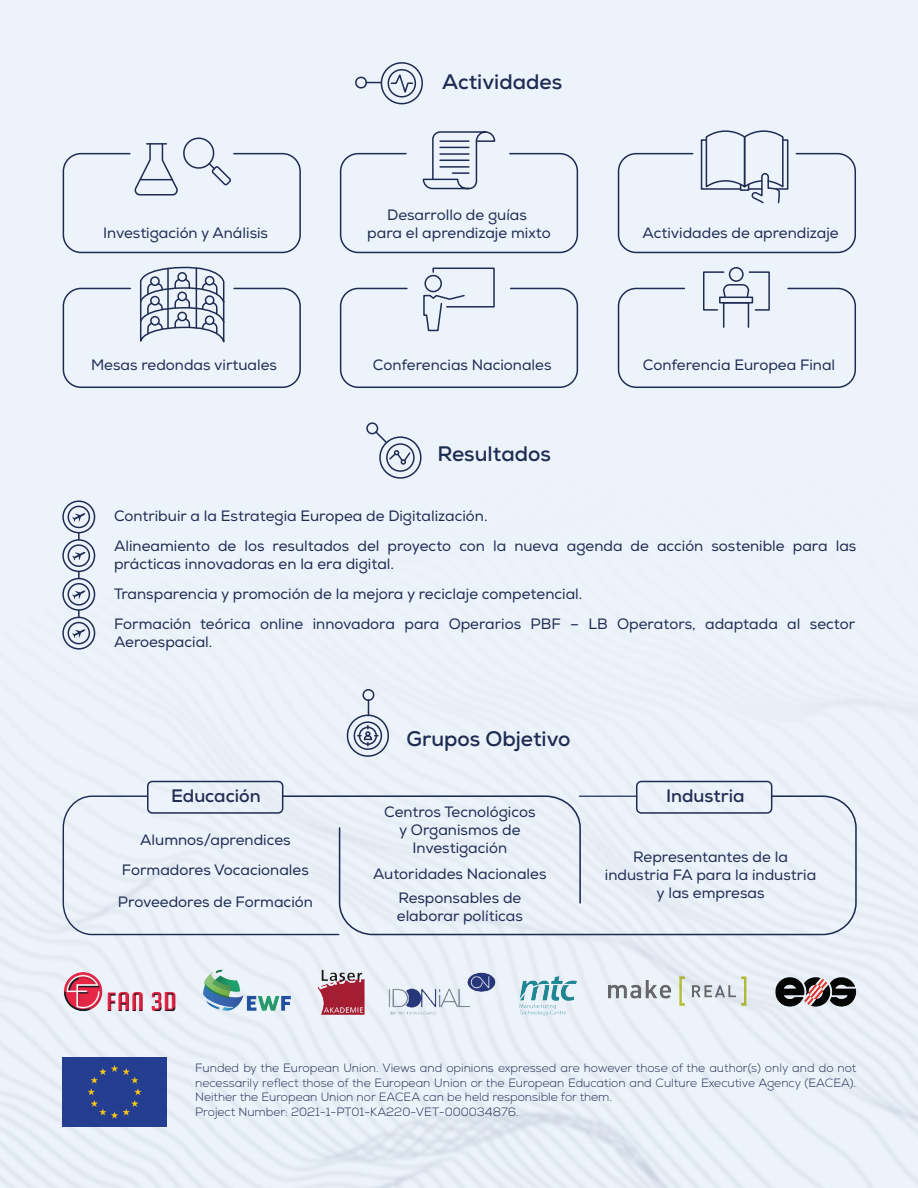
<style>
.page{position:relative;width:918px;height:1188px;background:#ecf3fa}
.page>*{position:absolute;margin:0;border:0;box-sizing:border-box;transform-origin:0 0}
.t1{font:700 21px "Nexa";color:#1e2c53}
.t2{font:700 18px "Nexa";color:#202c53}
.t3{font:15px/18px "Nexa";color:#1e2c53;text-align:center}
.t4{font:300 12px/14.4px "Nexa";color:#202c53}
</style>
<div class="page">
<div style="left:63px;top:288px;width:238px;height:100px;border:2px solid #1e2c53;border-radius:18px"></div>
<div style="left:618px;top:288px;width:238px;height:100px;border:2px solid #1e2c53;border-radius:18px"></div>
<div style="left:340px;top:288px;width:238px;height:100px;border:2px solid #1e2c53;border-radius:18px"></div>
<div style="left:63px;top:153px;width:238px;height:100px;border:2px solid #1e2c53;border-radius:18px"></div>
<div style="left:618px;top:153px;width:238px;height:100px;border:2px solid #1e2c53;border-radius:18px"></div>
<div style="left:340px;top:153px;width:238px;height:100px;border:2px solid #1e2c53;border-radius:18px"></div>
<svg style="left:132px;top:137px;width:101px;height:59px"></svg>
<svg style="left:355px;top:62px;width:68px;height:43px"></svg>
<svg style="left:422px;top:131px;width:74px;height:59px"></svg>
<svg style="left:700px;top:130px;width:89px;height:74px"></svg>
<div style="left:740px;top:184px;width:9px;height:7px;border:2px solid #1e2c53"></div>
<svg style="left:139px;top:267px;width:86px;height:76px"></svg>
<svg style="left:422px;top:267px;width:74px;height:65px"></svg>
<div style="left:729px;top:267px;width:15px;height:15px;border:2px solid #1e2c53;border-radius:50%"></div>
<div style="left:723px;top:302px;width:26px;height:26px;border:2px solid #1e2c53"></div>
<svg style="left:702px;top:271px;width:69px;height:40px"></svg>
<img style="left:0;top:345px;width:918px;height:843px">
<svg style="left:343px;top:687px;width:49px;height:71px"></svg>
<svg style="left:72px;top:513px;width:14px;height:9px"></svg>
<div style="left:68px;top:506px;width:22px;height:22px;border:2px solid #1e2c53;border-radius:50%"></div>
<div style="left:62px;top:500px;width:33px;height:33px;border:2px solid #1e2c53;border-radius:50%"></div>
<svg style="left:72px;top:552px;width:14px;height:8px"></svg>
<div style="left:68px;top:544px;width:22px;height:23px;border:2px solid #1e2c53;border-radius:50%"></div>
<div style="left:62px;top:539px;width:33px;height:33px;border:2px solid #1e2c53;border-radius:50%"></div>
<svg style="left:72px;top:591px;width:14px;height:8px"></svg>
<div style="left:68px;top:583px;width:22px;height:23px;border:2px solid #1e2c53;border-radius:50%"></div>
<div style="left:62px;top:578px;width:33px;height:33px;border:2px solid #1e2c53;border-radius:50%"></div>
<svg style="left:72px;top:629px;width:14px;height:9px"></svg>
<div style="left:68px;top:622px;width:22px;height:22px;border:2px solid #1e2c53;border-radius:50%"></div>
<div style="left:62px;top:617px;width:33px;height:33px;border:2px solid #1e2c53;border-radius:50%"></div>
<svg style="left:78px;top:533px;width:2px;height:7px"></svg>
<svg style="left:78px;top:610px;width:2px;height:7px"></svg>
<svg style="left:78px;top:571px;width:2px;height:8px"></svg>
<svg style="left:373px;top:429px;width:52px;height:51px"></svg>
<div style="left:366px;top:422px;width:12px;height:12px;border:2px solid #1e2c53;border-radius:50%"></div>
<p class="t3" style="left:103px;top:224px;width:166px">Investigación y Análisis</p>
<h1 class="t1" style="left:442px;top:68px;width:121px">Actividades</h1>
<p class="t3" style="left:367px;top:206px;width:185px">Desarrollo de guías<br>para el aprendizaje mixto</p>
<p class="t3" style="left:643px;top:224px;width:198px">Actividades de aprendizaje</p>
<p class="t3" style="left:91px;top:356px;width:187px">Mesas redondas virtuales</p>
<p class="t3" style="left:373px;top:356px;width:180px">Conferencias Nacionales</p>
<p class="t3" style="left:643px;top:356px;width:194px">Conferencia Europea Final</p>
<h1 class="t1" style="left:437px;top:440px;width:115px">Resultados</h1>
<p class="t3" style="left:114px;top:501px;width:744px;line-height:29.8px;text-align:left">Contribuir a la Estrategia Europea de Digitalización.<br>Alineamiento de los resultados del proyecto con la nueva agenda de acción sostenible para las</p>
<p class="t3" style="left:114px;top:549px;width:743px;line-height:29.7px;text-align:left">prácticas innovadoras en la era digital.<br>Transparencia y promoción de la mejora y reciclaje competencial.<br>Formación teórica online innovadora para Operarios PBF – LB Operators, adaptada al sector</p>
<p class="t3" style="left:114px;top:633px;width:100px">Aeroespacial.</p>
<h1 class="t1" style="left:407px;top:725px;width:165px">Grupos Objetivo</h1>
<p class="t2" style="left:171px;top:784px;width:91px">Educación</p>
<p class="t2" style="left:666px;top:784px;width:80px">Industria</p>
<p class="t3" style="left:122px;top:825px;width:188px;line-height:29.7px">Alumnos/aprendices<br>Formadores Vocacionales</p>
<p class="t3" style="left:384px;top:803px;width:153px">Centros Tecnológicos y Organismos de<br>Investigación</p>
<p class="t3" style="left:373px;top:861px;width:175px;line-height:24.8px">Autoridades Nacionales<br>Responsables de</p>
<p class="t3" style="left:397px;top:908px;width:127px">elaborar políticas</p>
<p class="t3" style="left:605px;top:848px;width:213px">Representantes de la industria FA para la industria y las empresas</p>
<p class="t3" style="left:118px;top:893px;width:196px">Proveedores de Formación</p>
<p class="t4" style="left:195px;top:1061px;width:663px">Funded by the European Union. Views and opinions expressed are however those of the author(s) only and do not necessarily reflect those of the European Union or the European Education and Culture Executive Agency (EACEA).<br>Neither the European Union nor EACEA can be held responsible for them.<br>Project Number: 2021-1-PT01-KA220-VET-000034876.</p>
</div>
